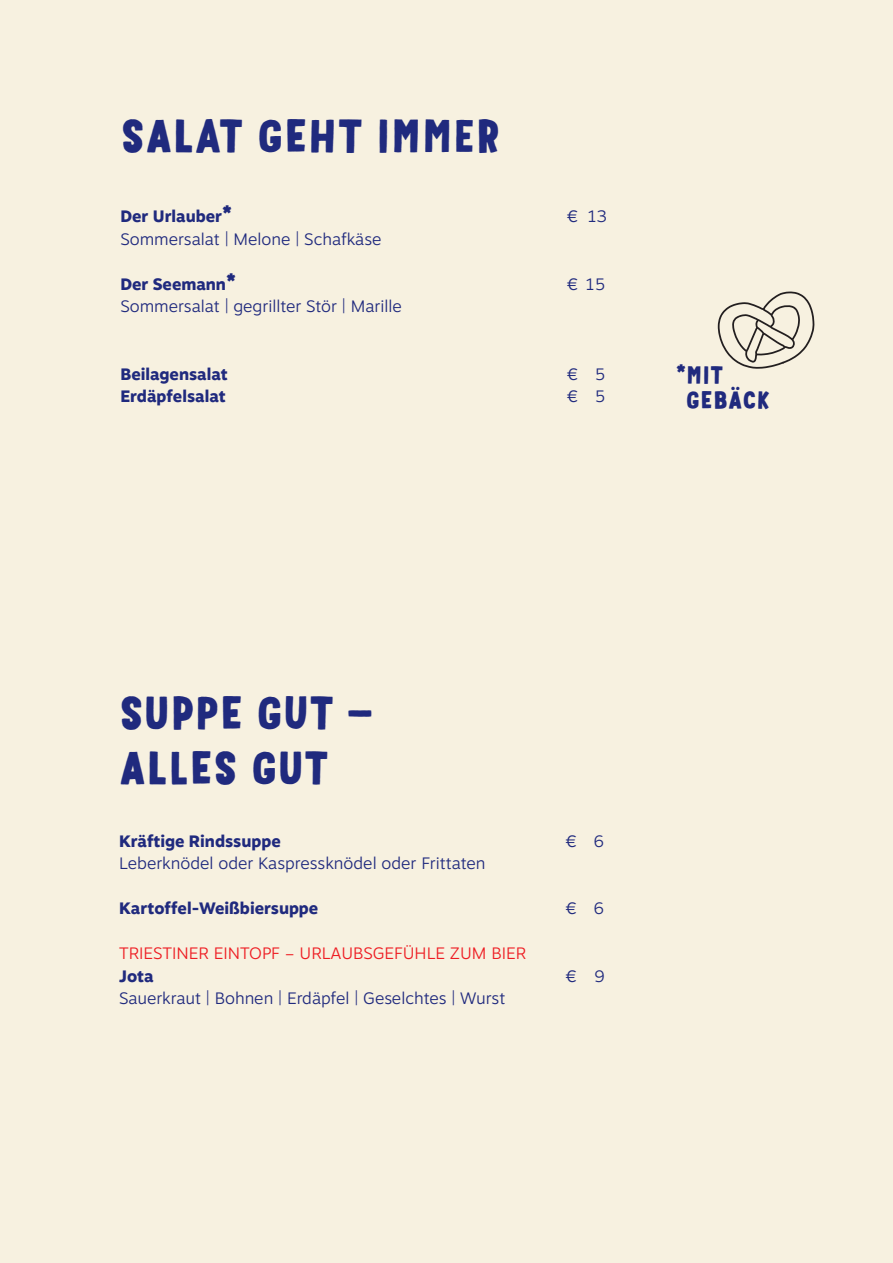
<style>
.page{position:relative;width:893px;height:1263px;background:#f7f1e0}
.page>*{position:absolute;margin:0;border:0;box-sizing:border-box;transform-origin:0 0}
.t1{font:500 45.3px/54.4px "Mr Dodo";color:#202a7e}
.t2{font:500 24px/25.5px "Mr Dodo";color:#202a7e}
.t3{font:300 16.5px "Motiva Sans";color:#202a7e}
.t4{font:800 16.5px "Motiva Sans";color:#202a7e}
.t5{font:300 16.5px "Motiva Sans";color:#ee1d23}
.s1{font-family:"Mr Dodo";font-weight:400;font-size:24px}
.s2{font-weight:400}
</style>
<div class="page">
<svg style="left:718px;top:291px;width:96px;height:78px"></svg>
<h1 class="t1" style="left:120px;top:109px;width:382px">SALAT GEHT IMMER</h1>
<p class="t4" style="left:120px;top:204px;width:113px">Der Urlauber<span class="s1">*</span></p>
<p class="t3" style="left:567px;top:204px;width:41px">€ 13</p>
<p class="t3" style="left:120px;top:227px;width:262px">Sommersalat | Melone | Schafkäse</p>
<p class="t4" style="left:120px;top:272px;width:117px">Der Seemann<span class="s1">*</span></p>
<p class="t3" style="left:567px;top:272px;width:40px">€ 15</p>
<p class="t3" style="left:120px;top:294px;width:283px">Sommersalat | gegrillter Stör | Marille</p>
<p class="t4" style="left:120px;top:362px;width:109px">Beilagensalat</p>
<p class="t3" style="left:567px;top:362px;width:40px">€ 5</p>
<p class="t4" style="left:120px;top:384px;width:107px">Erdäpfelsalat</p>
<p class="t3" style="left:567px;top:384px;width:40px">€ 5</p>
<h2 class="t2" style="left:686px;top:362px;width:86px;text-indent:-10px"><span class="s2">*</span>MIT<br>GEBÄCK</h2>
<h1 class="t1" style="left:119px;top:686px;width:255px">SUPPE GUT –<br>ALLES GUT</h1>
<p class="t4" style="left:119px;top:829px;width:163px">Kräftige Rindssuppe</p>
<p class="t3" style="left:566px;top:829px;width:40px">€ 6</p>
<p class="t3" style="left:119px;top:851px;width:368px">Leberknödel oder Kaspressknödel oder Frittaten</p>
<p class="t4" style="left:119px;top:896px;width:201px">Kartoffel-Weißbiersuppe</p>
<p class="t3" style="left:566px;top:896px;width:40px">€ 6</p>
<p class="t5" style="left:119px;top:941px;width:408px">TRIESTINER EINTOPF – URLAUBSGEFÜHLE ZUM BIER</p>
<p class="t4" style="left:119px;top:964px;width:36px">Jota</p>
<p class="t3" style="left:566px;top:964px;width:41px">€ 9</p>
<p class="t3" style="left:119px;top:986px;width:388px">Sauerkraut | Bohnen | Erdäpfel | Geselchtes | Wurst</p>
</div>
